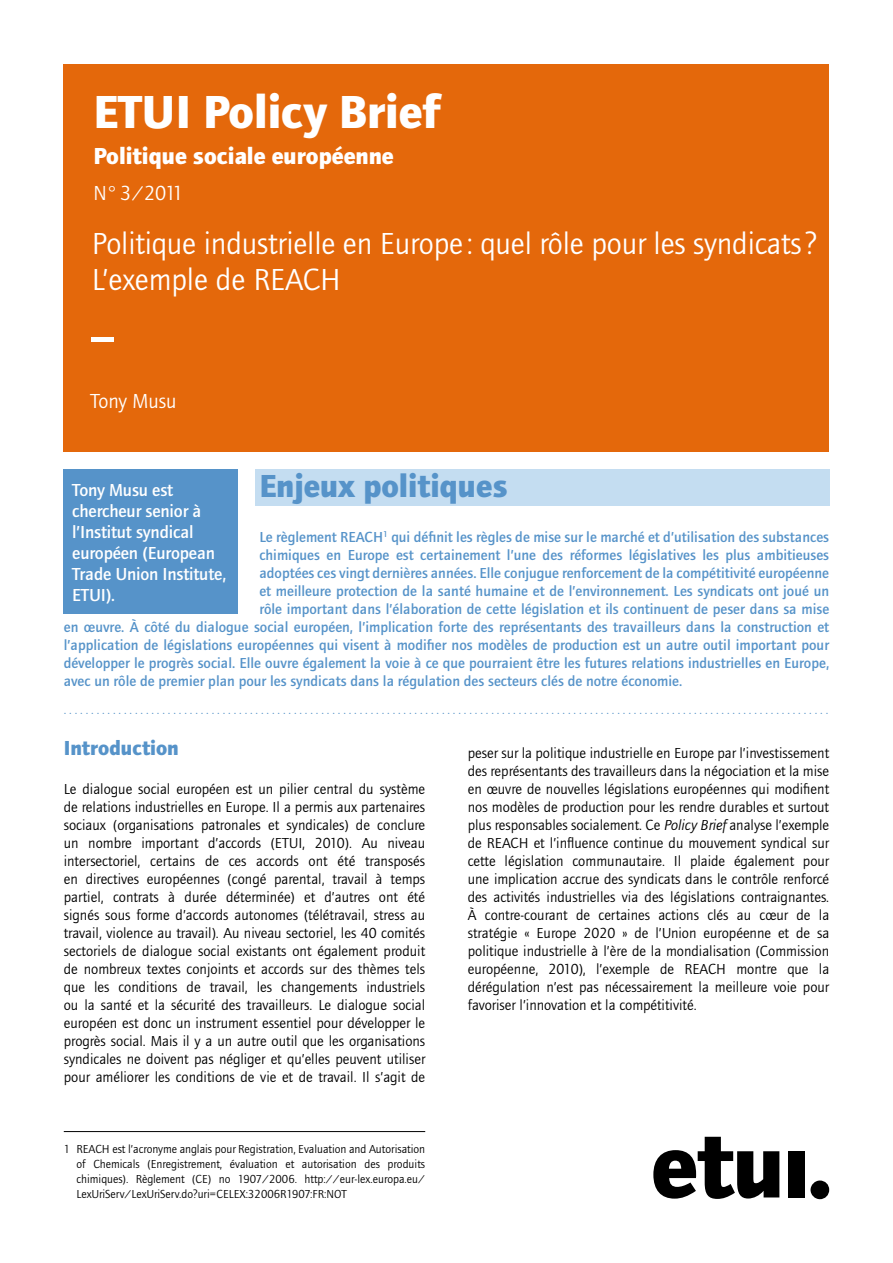
<style>
.page{position:relative;width:893px;height:1263px;background:#fff}
.page>*{position:absolute;margin:0;border:0;box-sizing:border-box;transform-origin:0 0}
.t1{font:500 54px "Foundry Journal";color:#fff}
.t2{font:700 48px "Foundry Journal";color:#fff}
.t3{font:700 33px "Foundry Journal";color:#5693c9}
.t4{font:31.5px/36px "Foundry Journal";letter-spacing:-.005em;color:#fff}
.t5{font:700 24px "Foundry Journal";color:#fff}
.t6{font:21px "Foundry Journal";color:#fff}
.t7{font:700 21px "Foundry Journal";color:#5693c9}
.t8{font:500 18px/21px "Foundry Journal";letter-spacing:-.01em;color:#fff}
.t9{font:15px/18px "Foundry Journal";color:#000;text-align:justify}
.t10{font:500 15px "Foundry Journal";color:#5693c9}
.t11{font:13.5px "Foundry Journal";color:#5693c9}
.t12{font:12px/15px "Foundry Journal";color:#000;text-align:justify}
.s1{font-style:italic}
</style>
<div class="page">
<div style="left:255px;top:470px;width:574px;height:36px;background:#c4ddf1"></div>
<div style="left:64px;top:64px;width:765px;height:388px;background:#e4680b"></div>
<svg style="left:653px;top:1137px;width:126px;height:62px"></svg>
<div style="left:788px;top:1151px;width:16px;height:46px;background:#000"></div>
<div style="left:810px;top:1180px;width:19px;height:19px;background:#000;border-radius:50%"></div>
<div style="left:64px;top:470px;width:174px;height:144px;background:#5693c9"></div>
<hr style="left:64px;top:1131px;width:361px;height:1px;background:#000">
<h2 class="t2" style="left:94px;top:83px;width:348px">ETUI Policy Brief</h2>
<h3 class="t5" style="left:94px;top:141px;width:302px">Politique sociale européenne</h3>
<h3 class="t6" style="left:94px;top:181px;width:92px">N° 3/2011</h3>
<h3 class="t4" style="left:92px;top:226px;width:727px">Politique industrielle en Europe : quel rôle pour les syndicats?<br>L’exemple de REACH</h3>
<h1 class="t1" style="left:90px;top:307px;width:24px">–</h1>
<h3 class="t6" style="left:90px;top:390px;width:88px">Tony Musu</h3>
<h3 class="t3" style="left:259px;top:467px;width:250px">Enjeux politiques</h3>
<p class="t10" style="left:259px;top:528px;width:571px">Le règlement REACH<sup>1</sup> qui définit les règles de mise sur le marché et d’utilisation des substances</p>
<p class="t10" style="left:259px;top:546px;width:571px">chimiques en Europe est certainement l’une des réformes législatives les plus ambitieuses</p>
<p class="t10" style="left:259px;top:564px;width:571px">adoptées ces vingt dernières années. Elle conjugue renforcement de la compétitivité européenne</p>
<p class="t10" style="left:259px;top:582px;width:571px">et meilleure protection de la santé humaine et de l’environnement. Les syndicats ont joué un</p>
<p class="t10" style="left:259px;top:600px;width:571px">rôle important dans l’élaboration de cette législation et ils continuent de peser dans sa mise</p>
<p class="t10" style="left:64px;top:618px;width:767px">en œuvre. À côté du dialogue social européen, l’implication forte des représentants des travailleurs dans la construction et</p>
<p class="t10" style="left:64px;top:636px;width:767px">l’application de législations européennes qui visent à modifier nos modèles de production est un autre outil important pour</p>
<p class="t10" style="left:64px;top:654px;width:767px">développer le progrès social. Elle ouvre également la voie à ce que pourraient être les futures relations industrielles en Europe,</p>
<p class="t10" style="left:64px;top:672px;width:620px">avec un rôle de premier plan pour les syndicats dans la régulation des secteurs clés de notre économie.</p>
<p class="t8" style="left:72px;top:480px;width:155px">Tony Musu est chercheur senior à l’Institut syndical européen (European<br>Trade Union Institute,<br>ETUI).</p>
<p class="t11" style="left:64px;top:702px;width:766px">............................................................................................................................................</p>
<h3 class="t7" style="left:64px;top:736px;width:117px">Introduction</h3>
<p class="t9" style="left:64px;top:780px;width:363px">Le dialogue social européen est un pilier central du système de relations industrielles en Europe. Il a permis aux partenaires sociaux (organisations patronales et syndicales) de conclure un nombre important d’accords (ETUI, 2010). Au niveau intersectoriel, certains de ces accords ont été transposés en directives européennes (congé parental, travail à temps partiel, contrats à durée déterminée) et d’autres ont été signés sous forme d’accords autonomes (télétravail, stress au travail, violence au travail). Au niveau sectoriel, les 40 comités sectoriels de dialogue social existants ont également produit de nombreux textes conjoints et accords sur des thèmes tels que les conditions de travail, les changements industriels ou la santé et la sécurité des travailleurs. Le dialogue social européen est donc un instrument essentiel pour développer le progrès social. Mais il y a un autre outil que les organisations syndicales ne doivent pas négliger et qu’elles peuvent utiliser pour améliorer les conditions de vie et de travail. Il s’agit de</p>
<p class="t12" style="left:77px;top:1142px;width:350px;text-indent:-13px">1 REACH est l’acronyme anglais pour Registration, Evaluation and Autorisation of Chemicals (Enregistrement, évaluation et autorisation des produits chimiques). Règlement (CE) no 1907/2006. http://eur-lex.europa.eu/ LexUriServ/LexUriServ.do?uri=CELEX:32006R1907:FR:NOT</p>
<p class="t9" style="left:468px;top:744px;width:363px">peser sur la politique industrielle en Europe par l’investissement des représentants des travailleurs dans la négociation et la mise en œuvre de nouvelles législations européennes qui modifient nos modèles de production pour les rendre durables et surtout plus responsables socialement. Ce <span class="s1">Policy Brief</span> analyse l’exemple de REACH et l’influence continue du mouvement syndical sur cette législation communautaire. Il plaide également pour une implication accrue des syndicats dans le contrôle renforcé des activités industrielles via des législations contraignantes.<br>À contre-courant de certaines actions clés au cœur de la stratégie « Europe 2020 » de l’Union européenne et de sa politique industrielle à l’ère de la mondialisation (Commission européenne, 2010), l’exemple de REACH montre que la dérégulation n’est pas nécessairement la meilleure voie pour favoriser l’innovation et la compétitivité.</p>
</div>
